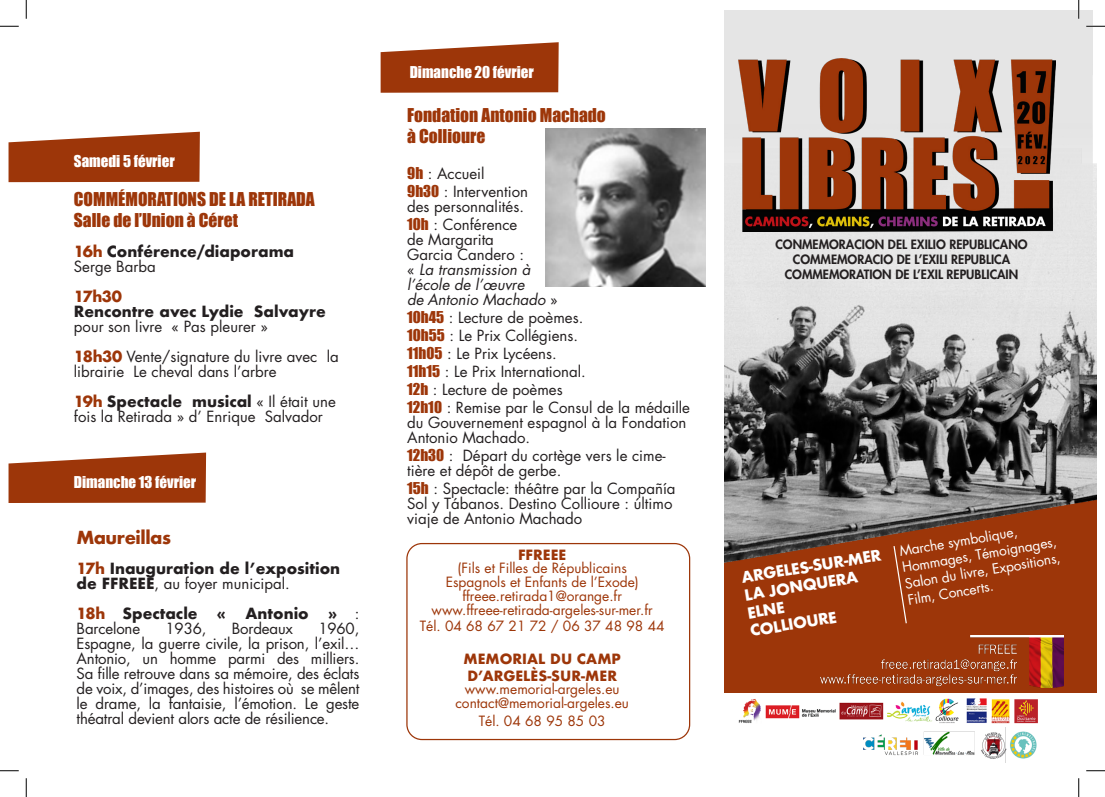
<style>
.page{position:relative;width:1105px;height:797px;background:#fff}
.page>*{position:absolute;margin:0;border:0;box-sizing:border-box;transform-origin:0 0}
.t1{font:17.5px "Impact";color:#9d3609}
.t2{font:700 17.5px "Futura";letter-spacing:-.025em;color:#9d3609}
.t3{font:15px/15px "Futura";color:#231f20}
.t4{font:700 15px/15px "Futura";color:#231f20}
.t5{font:italic 15px/15px "Futura";color:#231f20}
.t6{font:15px "Impact";color:#fff}
.t7{font:700 15px "Futura";color:#fff}
.t8{font:700 15px "Futura";letter-spacing:-.025em;color:#9d3609}
.t9{font:13.75px "Futura";color:#9d3609}
.t10{font:13.75px "Futura";color:#fff}
.t11{font:700 13.75px "Futura";color:#9d3609}
.t12{font:800 12.5px "Futura";color:#231f20}
.s1{color:#9d3609}
.s2{font-weight:400}
.s3{font-weight:700;color:#9d3609}
.s4{font-weight:700}
.s5{font-family:"Impact";color:#9d3609}
.s6{font-family:"Impact";font-style:normal;color:#9d3609}
.s7{font-style:normal}
</style>
<div class="page">
<img style="left:724px;top:148px;width:372px;height:345px">
<div style="left:724px;top:11px;width:368px;height:268px;background:#e5e5e5"></div>
<img style="left:738px;top:58px;width:318px;height:174px">
<img style="left:724px;top:493px;width:372px;height:199px">
<svg style="left:893px;top:546px;width:14px;height:77px"></svg>
<img style="left:820px;top:635px;width:243px;height:53px">
<img style="left:738px;top:698px;width:300px;height:26px">
<img style="left:863px;top:727px;width:174px;height:35px">
<svg style="left:381px;top:42px;width:178px;height:51px;background:#a74c24"></svg>
<img style="left:545px;top:128px;width:160px;height:159px">
<svg style="left:9px;top:132px;width:191px;height:50px;background:#a74a22"></svg>
<svg style="left:9px;top:452px;width:197px;height:51px;background:#a84e27"></svg>
<div style="left:406px;top:543px;width:284px;height:197px;border:1px solid #9d3609;border-radius:15px"></div>
<svg style="left:0;top:25px;width:19px;height:2px"></svg>
<svg style="left:1086px;top:25px;width:19px;height:2px"></svg>
<svg style="left:0;top:770px;width:19px;height:1px"></svg>
<svg style="left:1086px;top:770px;width:19px;height:1px"></svg>
<svg style="left:25px;top:0;width:2px;height:19px"></svg>
<svg style="left:25px;top:778px;width:2px;height:19px"></svg>
<svg style="left:1078px;top:0;width:1px;height:19px"></svg>
<svg style="left:1078px;top:778px;width:1px;height:19px"></svg>
<p class="t6" style="left:74px;top:149px;width:102px">Samedi 5 février</p>
<p class="t1" style="left:74px;top:186px;width:242px">COMMÉMORATIONS DE LA RETIRADA</p>
<p class="t1" style="left:74px;top:207px;width:166px">Salle de l’Union à Céret</p>
<p class="t4" style="left:74px;top:244px;width:222px"><span class="s1">16h</span> Conférence/diaporama</p>
<p class="t3" style="left:74px;top:259px;width:83px">Serge Barba</p>
<p class="t8" style="left:74px;top:286px;width:50px">17h30</p>
<p class="t4" style="left:74px;top:304px;width:254px">Rencontre avec Lydie Salvayre <span class="s2">pour son livre « Pas pleurer »</span></p>
<p class="t3" style="left:74px;top:349px;width:266px"><span class="s3">18h30</span> Vente/signature du livre avec la</p>
<p class="t3" style="left:74px;top:364px;width:204px">librairie Le cheval dans l’arbre</p>
<p class="t3" style="left:74px;top:394px;width:263px"><span class="s3">19h</span> <span class="s4">Spectacle musical</span> « Il était une fois la Retirada » d’ Enrique Salvador</p>
<p class="t6" style="left:74px;top:470px;width:124px">Dimanche 13 février</p>
<p class="t2" style="left:77px;top:525px;width:96px">Maureillas</p>
<p class="t4" style="left:77px;top:561px;width:265px"><span class="s1">17h</span> Inauguration de l’exposition de FFREEE<span class="s2">, au foyer municipal.</span></p>
<p class="t4" style="left:77px;top:606px;width:123px"><span class="s1">18h</span> Spectacle</p>
<p class="t4" style="left:217px;top:606px;width:11px">«</p>
<p class="t4" style="left:245px;top:606px;width:65px">Antonio</p>
<p class="t4" style="left:328px;top:606px;width:33px">» <span class="s2">:</span></p>
<p class="t3" style="left:77px;top:621px;width:65px">Barcelone</p>
<p class="t3" style="left:166px;top:621px;width:42px">1936,</p>
<p class="t3" style="left:232px;top:621px;width:63px">Bordeaux</p>
<p class="t3" style="left:77px;top:621px;width:284px;text-align:justify;text-indent:242px">1960, Espagne, la guerre civile, la prison, l’exil… Antonio, un homme parmi des milliers.<br>Sa fille retrouve dans sa mémoire, des éclats de voix, d’images, des histoires où se mêlent le drame, la fantaisie, l’émotion. Le geste théatral devient alors acte de résilience.</p>
<p class="t6" style="left:410px;top:61px;width:126px">Dimanche 20 février</p>
<p class="t1" style="left:407px;top:102px;width:200px">Fondation Antonio Machado</p>
<p class="t1" style="left:407px;top:123px;width:80px">à Collioure</p>
<p class="t3" style="left:407px;top:166px;width:79px"><span class="s5">9h</span> : Accueil</p>
<p class="t3" style="left:407px;top:184px;width:122px"><span class="s5">9h30</span> : Intervention des personnalités.</p>
<p class="t5" style="left:407px;top:217px;width:152px"><span class="s6">10h</span> <span class="s7">: Conférence<br>de Margarita<br>Garcia Candero :<br>«</span> La transmission à l’école de l’œuvre<br>de Antonio Machado <span class="s7">»</span></p>
<p class="t3" style="left:407px;top:310px;width:178px"><span class="s5">10h45</span> : Lecture de poèmes.</p>
<p class="t3" style="left:407px;top:328px;width:172px"><span class="s5">10h55</span> : Le Prix Collégiens.</p>
<p class="t3" style="left:407px;top:346px;width:151px"><span class="s5">11h05</span> : Le Prix Lycéens.</p>
<p class="t3" style="left:407px;top:364px;width:180px"><span class="s5">11h15</span> : Le Prix International.</p>
<p class="t3" style="left:407px;top:382px;width:157px"><span class="s5">12h</span> : Lecture de poèmes</p>
<p class="t3" style="left:407px;top:400px;width:284px"><span class="s5">12h10</span> : Remise par le Consul de la médaille du Gouvernement espagnol à la Fondation<br>Antonio Machado.</p>
<p class="t3" style="left:407px;top:448px;width:260px"><span class="s5">12h30</span> : Départ du cortège vers le cime&shy;tière et dépôt de gerbe.</p>
<p class="t3" style="left:407px;top:481px;width:270px"><span class="s5">15h</span> : Spectacle: théâtre par la Compañía<br>Sol y Tábanos. Destino Collioure : último viaje de Antonio Machado</p>
<p class="t11" style="left:518px;top:544px;width:50px">FFREEE</p>
<p class="t9" style="left:458px;top:558px;width:171px">(Fils et Filles de Républicains</p>
<p class="t9" style="left:446px;top:572px;width:195px">Espagnols et Enfants de l’Exode)</p>
<p class="t9" style="left:462px;top:586px;width:161px">ffreee.retirada1@orange.fr</p>
<p class="t9" style="left:432px;top:600px;width:223px">www.ffreee-retirada-argeles-sur-mer.fr</p>
<p class="t9" style="left:420px;top:616px;width:246px">Tél. 04 68 67 21 72 / 06 37 48 98 44</p>
<p class="t11" style="left:463px;top:649px;width:159px">MEMORIAL DU CAMP</p>
<p class="t11" style="left:467px;top:665px;width:151px">D’ARGELÈS-SUR-MER</p>
<p class="t9" style="left:465px;top:679px;width:156px">www.memorial-argeles.eu</p>
<p class="t9" style="left:455px;top:693px;width:175px">contact@memorial-argeles.eu</p>
<p class="t9" style="left:479px;top:711px;width:128px">Tél. 04 68 95 85 03</p>
<p class="t12" style="left:775px;top:236px;width:254px">CONMEMORACION DEL EXILIO REPUBLICANO</p>
<p class="t12" style="left:793px;top:251px;width:219px">COMMEMORACIO DE L’EXILI REPUBLICA</p>
<p class="t12" style="left:785px;top:266px;width:235px">COMMEMORATION DE L’EXIL REPUBLICAIN</p>
<p class="t7" style="left:740px;top:566px;width:143px;rotate:-9deg">ARGELES-SUR-MER</p>
<p class="t7" style="left:743px;top:584px;width:116px;rotate:-9deg">LA JONQUERA</p>
<p class="t7" style="left:746px;top:602px;width:39px;rotate:-9deg">ELNE</p>
<p class="t7" style="left:749px;top:620px;width:89px;rotate:-9deg">COLLIOURE</p>
<p class="t10" style="left:898px;top:541px;width:121px;rotate:-9deg">Marche symbolique,</p>
<p class="t10" style="left:901px;top:557px;width:158px;rotate:-9deg">Hommages, Témoignages,</p>
<p class="t10" style="left:903px;top:573px;width:159px;rotate:-9deg">Salon du livre, Expositions,</p>
<p class="t10" style="left:906px;top:590px;width:88px;rotate:-9deg">Film, Concerts.</p>
</div>
